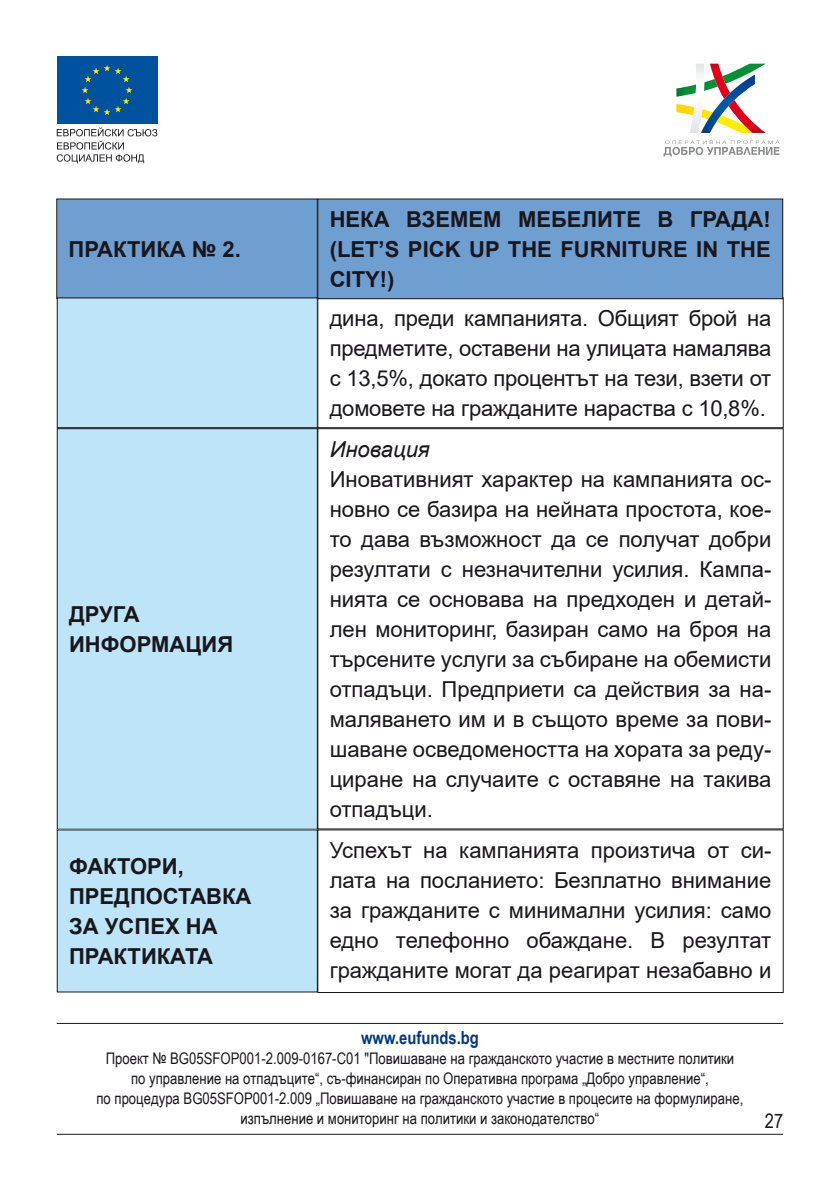
<style>
.page{position:relative;width:840px;height:1191px;background:#fff}
.page>*{position:absolute;margin:0;border:0;box-sizing:border-box;transform-origin:0 0}
.t1{font:22px/30px "Arial";letter-spacing:-.01em;color:#1a171c;text-align:justify}
.t2{font:700 22px/30px "Arial";color:#1a171c}
.t3{font:italic 22px "Arial";color:#1a171c}
.t4{font:20px "Arial Narrow";color:#1a171c}
.t5{font:700 18px "Arial Narrow";color:#003882}
.t6{font:16px/20px "Arial Narrow";color:#1a171c;text-align:center}
</style>
<div class="page">
<svg style="left:57px;top:127px;width:100px;height:36px"></svg>
<div style="left:57px;top:57px;width:100px;height:67px;background:#00519e"></div>
<svg style="left:82px;top:65px;width:50px;height:50px"></svg>
<svg style="left:663px;top:140px;width:116px;height:17px"></svg>
<svg style="left:676px;top:64px;width:89px;height:69px"></svg>
<hr style="left:57px;top:1133px;width:725px;height:1px;background:#1a171c">
<hr style="left:57px;top:1023px;width:725px;height:1px;background:#1a171c">
<div style="left:317px;top:297px;width:466px;height:131px;border:1px solid #1a171c"></div>
<div style="left:57px;top:429px;width:260px;height:400px;background:#bde4f7"></div>
<div style="left:57px;top:428px;width:260px;height:401px;border:1px solid #1a171c"></div>
<div style="left:57px;top:830px;width:260px;height:162px;background:#bde4f7"></div>
<div style="left:317px;top:199px;width:465px;height:100px;background:#6f9ed0"></div>
<div style="left:317px;top:198px;width:465px;height:101px;border:1px solid #1a171c"></div>
<div style="left:57px;top:199px;width:260px;height:99px;background:#6f9ed0"></div>
<div style="left:57px;top:298px;width:260px;height:130px;background:#bde4f7"></div>
<div style="left:57px;top:297px;width:260px;height:131px;border:1px solid #1a171c"></div>
<div style="left:317px;top:829px;width:466px;height:164px;border:1px solid #1a171c"></div>
<p class="t2" style="left:69px;top:234px;width:174px">ПРАКТИКА № 2.</p>
<p class="t2" style="left:69px;top:599px;width:165px">ДРУГА<br>ИНФОРМАЦИЯ</p>
<p class="t2" style="left:69px;top:851px;width:184px">ФАКТОРИ,<br>ПРЕДПОСТАВКА<br>ЗА УСПЕХ НА<br>ПРАКТИКАТА</p>
<p class="t2" style="left:329px;top:204px;width:442px;text-align:justify">НЕКА ВЗЕМЕМ МЕБЕЛИТЕ В ГРАДА! (LET’S PICK UP THE FURNITURE IN THE CITY!)</p>
<p class="t1" style="left:329px;top:303px;width:443px">дина, преди кампанията. Общият брой на предметите, оставени на улицата намалява с 13,5%, докато процентът на тези, взети от домовете на гражданите нараства с 10,8%.</p>
<p class="t3" style="left:329px;top:434px;width:101px">Иновация</p>
<p class="t1" style="left:329px;top:464px;width:443px">Иновативният характер на кампанията ос&shy;новно се базира на нейната простота, кое&shy;то дава възможност да се получат добри резултати с незначителни усилия. Кампа&shy;нията се основава на предходен и детай&shy;лен мониторинг, базиран само на броя на търсените услуги за събиране на обемисти отпадъци. Предприети са действия за на&shy;маляването им и в същото време за пови&shy;шаване осведомеността на хората за реду&shy;циране на случаите с оставяне на такива отпадъци.</p>
<p class="t1" style="left:329px;top:835px;width:443px">Успехът на кампанията произтича от си&shy;лата на посланието: Безплатно внимание за гражданите с минимални усилия: само едно телефонно обаждане. В резултат гражданите могат да реагират незабавно и</p>
<p class="t5" style="left:361px;top:1023px;width:119px">www.eufunds.bg</p>
<p class="t6" style="left:96px;top:1047px;width:648px">Проект № BG05SFOP001-2.009-0167-C01 "Повишаване на гражданското участие в местните политики по управление на отпадъците“, съ-финансиран по Оперативна програма „Добро управление“,<br>по процедура BG05SFOP001-2.009 „Повишаване на гражданското участие в процесите на формулиране, изпълнение и мониторинг на политики и законодателство“</p>
<p class="t4" style="left:764px;top:1106px;width:20px">27</p>
</div>
